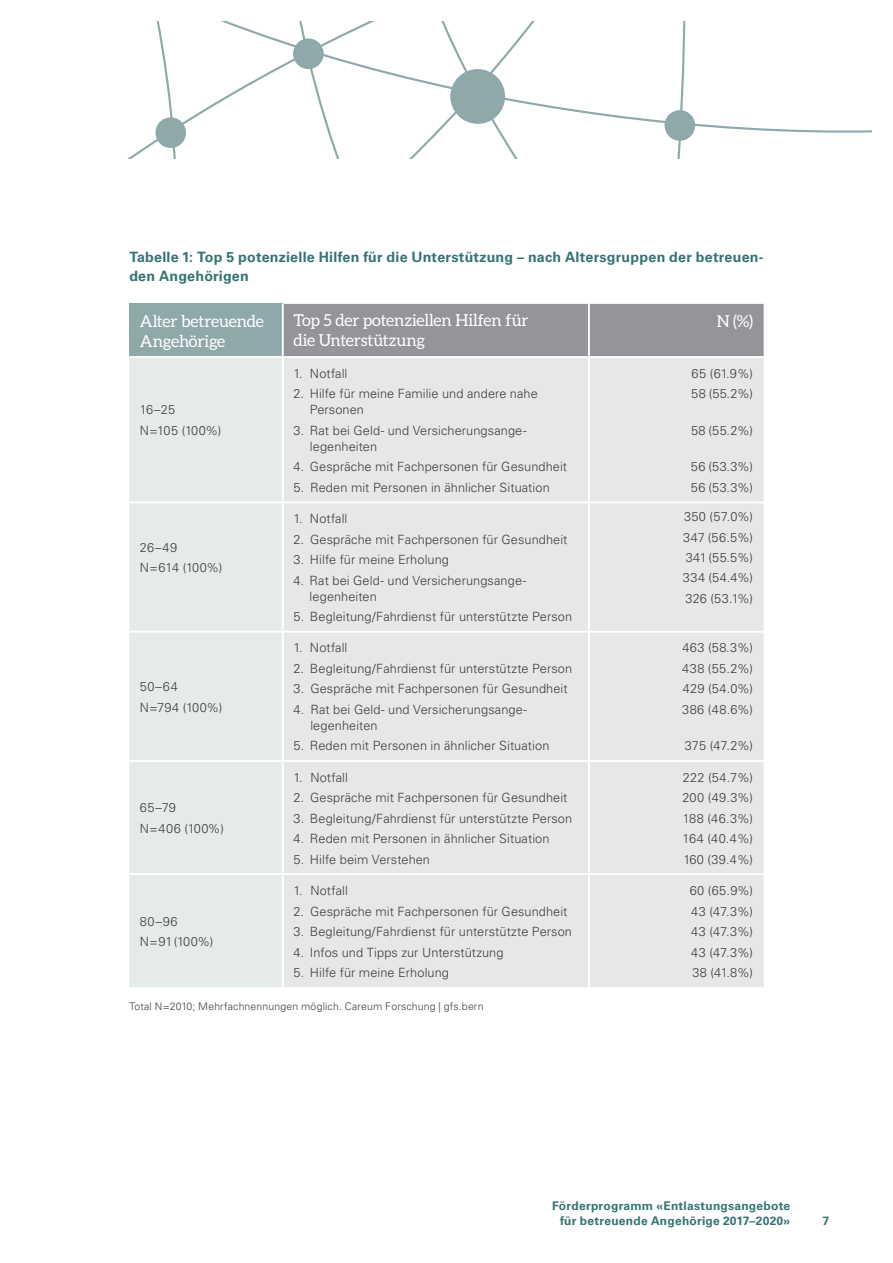
<style>
.page{position:relative;width:893px;height:1263px;background:#fff}
.page>*{position:absolute;margin:0;border:0;box-sizing:border-box;transform-origin:0 0}
.t1{font:16.5px/19.8px "Aleo";letter-spacing:-.01em;color:#fff}
.t2{font:700 14.25px/18.8px "Univers LT";letter-spacing:.015em;color:#357474}
.t3{font:300 12.75px/20.4px "Univers LT";letter-spacing:.005em;color:#3e3e3f}
.t4{font:300 12.75px/20.4px "Univers LT";letter-spacing:-.02em;color:#3e3e3f}
.t5{font:300 12.75px/20.4px "Univers LT";letter-spacing:.04em;color:#3e3e3f}
.t6{font:300 12.75px/20.4px "Univers LT";letter-spacing:.035em;color:#3e3e3f}
.t7{font:700 12px/15px "Univers LT";letter-spacing:.02em;color:#357474;text-align:right}
.t8{font:300 10.5px "Univers LT";letter-spacing:.015em;color:#3e3e3f}
</style>
<div class="page">
<svg style="left:129px;top:21px;width:743px;height:137px"></svg>
<div style="left:665px;top:110px;width:30px;height:31px;background:#8fa9ab;border-radius:50%"></div>
<div style="left:155px;top:117px;width:31px;height:31px;background:#8fa9ab;border-radius:50%"></div>
<div style="left:293px;top:38px;width:31px;height:31px;background:#8fa9ab;border-radius:50%"></div>
<div style="left:450px;top:69px;width:55px;height:55px;background:#8fa9ab;border-radius:50%"></div>
<div style="left:129px;top:304px;width:154px;height:53px;background:#8fa9ab"></div>
<div style="left:284px;top:304px;width:480px;height:52px;background:#939598"></div>
<div style="left:129px;top:358px;width:153px;height:629px;background:#e5eaeb"></div>
<div style="left:284px;top:358px;width:480px;height:629px;background:#e6e7e9"></div>
<hr style="left:129px;top:760px;width:153px;height:2px;background:#fff">
<hr style="left:284px;top:760px;width:304px;height:2px;background:#fff">
<hr style="left:590px;top:760px;width:174px;height:2px;background:#fff">
<hr style="left:129px;top:873px;width:153px;height:2px;background:#fff">
<hr style="left:284px;top:873px;width:304px;height:2px;background:#fff">
<hr style="left:590px;top:873px;width:174px;height:2px;background:#fff">
<hr style="left:282px;top:304px;width:2px;height:52px;background:#fff">
<hr style="left:588px;top:304px;width:2px;height:52px;background:#fff">
<hr style="left:588px;top:358px;width:2px;height:143px;background:#fff">
<hr style="left:588px;top:503px;width:2px;height:128px;background:#fff">
<hr style="left:588px;top:633px;width:2px;height:128px;background:#fff">
<hr style="left:588px;top:761px;width:2px;height:113px;background:#fff">
<hr style="left:588px;top:874px;width:2px;height:113px;background:#fff">
<hr style="left:129px;top:356px;width:154px;height:2px;background:#fff">
<hr style="left:129px;top:501px;width:154px;height:2px;background:#fff">
<hr style="left:129px;top:631px;width:154px;height:2px;background:#fff">
<hr style="left:283px;top:501px;width:306px;height:2px;background:#fff">
<hr style="left:589px;top:501px;width:175px;height:2px;background:#fff">
<hr style="left:283px;top:631px;width:306px;height:2px;background:#fff">
<hr style="left:589px;top:631px;width:175px;height:2px;background:#fff">
<p class="t2" style="left:129px;top:248px;width:636px">Tabelle 1: Top 5 potenzielle Hilfen für die Unterstützung – nach Altersgruppen der betreuen&shy;den Angehörigen</p>
<p class="t1" style="left:140px;top:311px;width:125px">Alter betreuende<br>Angehörige</p>
<p class="t1" style="left:293px;top:310px;width:237px">Top 5 der potenziellen Hilfen für die Unterstützung</p>
<p class="t1" style="left:717px;top:311px;width:38px">N (%)</p>
<p class="t4" style="left:140px;top:400px;width:83px">16–25<br>N=105 (100%)</p>
<p class="t3" style="left:140px;top:537px;width:84px">26–49<br>N=614 (100%)</p>
<p class="t5" style="left:140px;top:676px;width:84px">50–64<br>N=794 (100%)</p>
<p class="t6" style="left:140px;top:798px;width:85px">65–79<br>N=406 (100%)</p>
<p class="t3" style="left:140px;top:911px;width:75px">80–96<br>N=91 (100%)</p>
<p class="t3" style="left:293px;top:363px;width:55px">1. Notfall</p>
<p class="t3" style="left:310px;top:385px;width:230px;line-height:16.2px;text-indent:-16px">2. Hilfe für meine Familie und andere nahe<br>Personen</p>
<p class="t3" style="left:310px;top:422px;width:218px;line-height:16.2px;text-indent:-16px">3. Rat bei Geld- und Versicherungsange&shy;legenheiten</p>
<p class="t3" style="left:293px;top:457px;width:275px">4. Gespräche mit Fachpersonen für Gesundheit</p>
<p class="t3" style="left:293px;top:477px;width:258px">5. Reden mit Personen in ähnlicher Situation</p>
<p class="t3" style="left:293px;top:508px;width:55px">1. Notfall</p>
<p class="t3" style="left:293px;top:529px;width:276px">2. Gespräche mit Fachpersonen für Gesundheit</p>
<p class="t3" style="left:293px;top:549px;width:157px">3. Hilfe für meine Erholung</p>
<p class="t3" style="left:310px;top:572px;width:218px;line-height:16.2px;text-indent:-16px">4. Rat bei Geld- und Versicherungsange&shy;legenheiten</p>
<p class="t3" style="left:293px;top:606px;width:280px">5. Begleitung/Fahrdienst für unterstützte Person</p>
<p class="t3" style="left:293px;top:638px;width:55px">1. Notfall</p>
<p class="t3" style="left:293px;top:658px;width:280px">2. Begleitung/Fahrdienst für unterstützte Person</p>
<p class="t3" style="left:293px;top:679px;width:276px">3. Gespräche mit Fachpersonen für Gesundheit</p>
<p class="t3" style="left:310px;top:701px;width:218px;line-height:16.2px;text-indent:-17px">4. Rat bei Geld- und Versicherungsange&shy;legenheiten</p>
<p class="t3" style="left:293px;top:736px;width:257px">5. Reden mit Personen in ähnlicher Situation</p>
<p class="t3" style="left:293px;top:767px;width:56px">1. Notfall</p>
<p class="t3" style="left:293px;top:787px;width:276px">2. Gespräche mit Fachpersonen für Gesundheit</p>
<p class="t3" style="left:293px;top:808px;width:280px">3. Begleitung/Fahrdienst für unterstützte Person</p>
<p class="t3" style="left:293px;top:828px;width:258px">4. Reden mit Personen in ähnlicher Situation</p>
<p class="t3" style="left:293px;top:849px;width:138px">5. Hilfe beim Verstehen</p>
<p class="t3" style="left:293px;top:881px;width:56px">1. Notfall</p>
<p class="t3" style="left:293px;top:901px;width:276px">2. Gespräche mit Fachpersonen für Gesundheit</p>
<p class="t3" style="left:293px;top:921px;width:280px">3. Begleitung/Fahrdienst für unterstützte Person</p>
<p class="t3" style="left:293px;top:942px;width:212px">4. Infos und Tipps zur Unterstützung</p>
<p class="t3" style="left:293px;top:962px;width:157px">5. Hilfe für meine Erholung</p>
<p class="t8" style="left:129px;top:1000px;width:356px">Total N=2010; Mehrfachnennungen möglich. Careum Forschung | gfs.bern</p>
<p class="t3" style="left:691px;top:363px;width:63px">65 (61.9%)<br>58 (55.2%)</p>
<p class="t3" style="left:691px;top:420px;width:63px">58 (55.2%)</p>
<p class="t3" style="left:691px;top:457px;width:64px">56 (53.3%)<br>56 (53.3%)</p>
<p class="t3" style="left:683px;top:506px;width:72px;text-align:justify">350 (57.0%)<br>347 (56.5%)<br>341 (55.5%)<br>334 (54.4%)<br>326 (53.1%)</p>
<p class="t3" style="left:682px;top:638px;width:72px;text-align:justify">463 (58.3%)<br>438 (55.2%)<br>429 (54.0%)<br>386 (48.6%)</p>
<p class="t3" style="left:685px;top:736px;width:70px">375 (47.2%)</p>
<p class="t3" style="left:682px;top:767px;width:72px;text-align:justify">222 (54.7%)<br>200 (49.3%)<br>188 (46.3%)<br>164 (40.4%)<br>160 (39.4%)</p>
<p class="t3" style="left:690px;top:881px;width:65px;text-align:justify">60 (65.9%)<br>43 (47.3%)<br>43 (47.3%)<br>43 (47.3%)<br>38 (41.8%)</p>
<p class="t7" style="left:552px;top:1198px;width:240px">Förderprogramm «Entlastungsangebote für betreuende Angehörige 2017–2020»</p>
<p class="t7" style="left:822px;top:1213px;width:8px">7</p>
</div>
